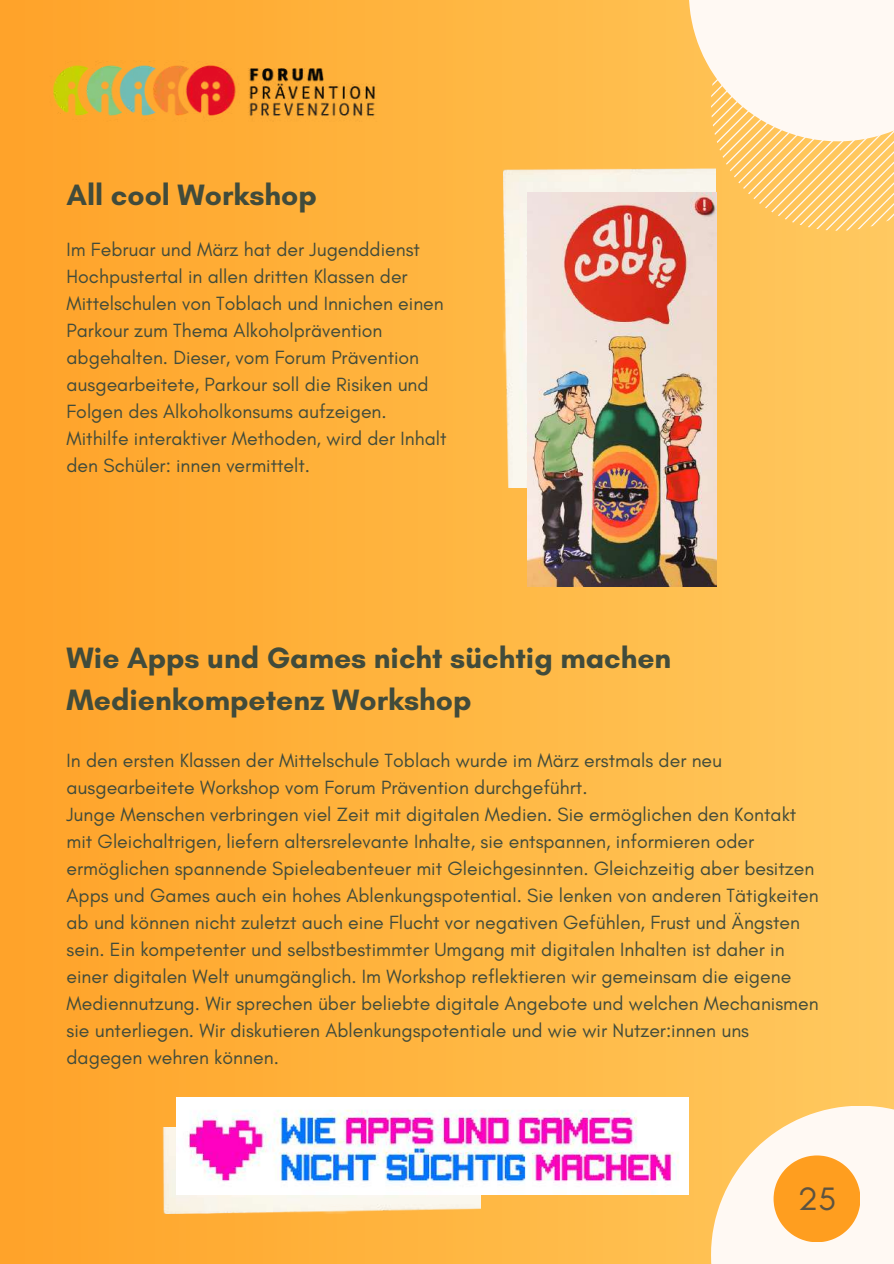
<style>
.page{position:relative;width:894px;height:1264px;background:#fff}
.page>*{position:absolute;margin:0;border:0;box-sizing:border-box;transform-origin:0 0}
.t1{font:33px "Glacial Indifference";color:#5d5340}
.t2{font:700 30px/41.7px "Glacial Indifference";color:#414b3b}
.t3{font:19.5px/27px "Glacial Indifference";color:#414b3b}
</style>
<div class="page">
<div style="left:0;top:0;width:893px;height:1263px;background:linear-gradient(to right,#ffa327,#ffc95f)"></div>
<svg style="left:688px;top:0;width:22px;height:141px;fill:#ffc153"></svg>
<svg style="left:710px;top:0;width:183px;height:231px"></svg>
<svg style="left:710px;top:1105px;width:183px;height:158px;fill:#fff9f3"></svg>
<svg style="left:773px;top:1155px;width:87px;height:87px"></svg>
<img style="left:42px;top:48px;width:342px;height:83px">
<img style="left:504px;top:168px;width:211px;height:319px">
<img style="left:528px;top:192px;width:187px;height:394px">
<img style="left:162px;top:1127px;width:318px;height:86px">
<img style="left:177px;top:1096px;width:511px;height:98px">
<h2 class="t2" style="left:66px;top:173px;width:252px">All cool Workshop</h2>
<p class="t3" style="left:66px;top:235px;width:381px">Im Februar und März hat der Jugenddienst Hochpustertal in allen dritten Klassen der Mittelschulen von Toblach und Innichen einen Parkour zum Thema Alkoholprävention abgehalten. Dieser, vom Forum Prävention ausgearbeitete, Parkour soll die Risiken und Folgen des Alkoholkonsums aufzeigen.<br>Mithilfe interaktiver Methoden, wird der Inhalt den Schüler: innen vermittelt.</p>
<h2 class="t2" style="left:66px;top:636px;width:606px">Wie Apps und Games nicht süchtig machen<br>Medienkompetenz Workshop</h2>
<p class="t3" style="left:66px;top:746px;width:753px">In den ersten Klassen der Mittelschule Toblach wurde im März erstmals der neu ausgearbeitete Workshop vom Forum Prävention durchgeführt.<br>Junge Menschen verbringen viel Zeit mit digitalen Medien. Sie ermöglichen den Kontakt mit Gleichaltrigen, liefern altersrelevante Inhalte, sie entspannen, informieren oder ermöglichen spannende Spieleabenteuer mit Gleichgesinnten. Gleichzeitig aber besitzen Apps und Games auch ein hohes Ablenkungspotential. Sie lenken von anderen Tätigkeiten ab und können nicht zuletzt auch eine Flucht vor negativen Gefühlen, Frust und Ängsten sein. Ein kompetenter und selbstbestimmter Umgang mit digitalen Inhalten ist daher in einer digitalen Welt unumgänglich. Im Workshop reflektieren wir gemeinsam die eigene Mediennutzung. Wir sprechen über beliebte digitale Angebote und welchen Mechanismen sie unterliegen. Wir diskutieren Ablenkungspotentiale und wie wir Nutzer:innen uns dagegen wehren können.</p>
<h1 class="t1" style="left:797px;top:1178px;width:40px">25</h1>
</div>
